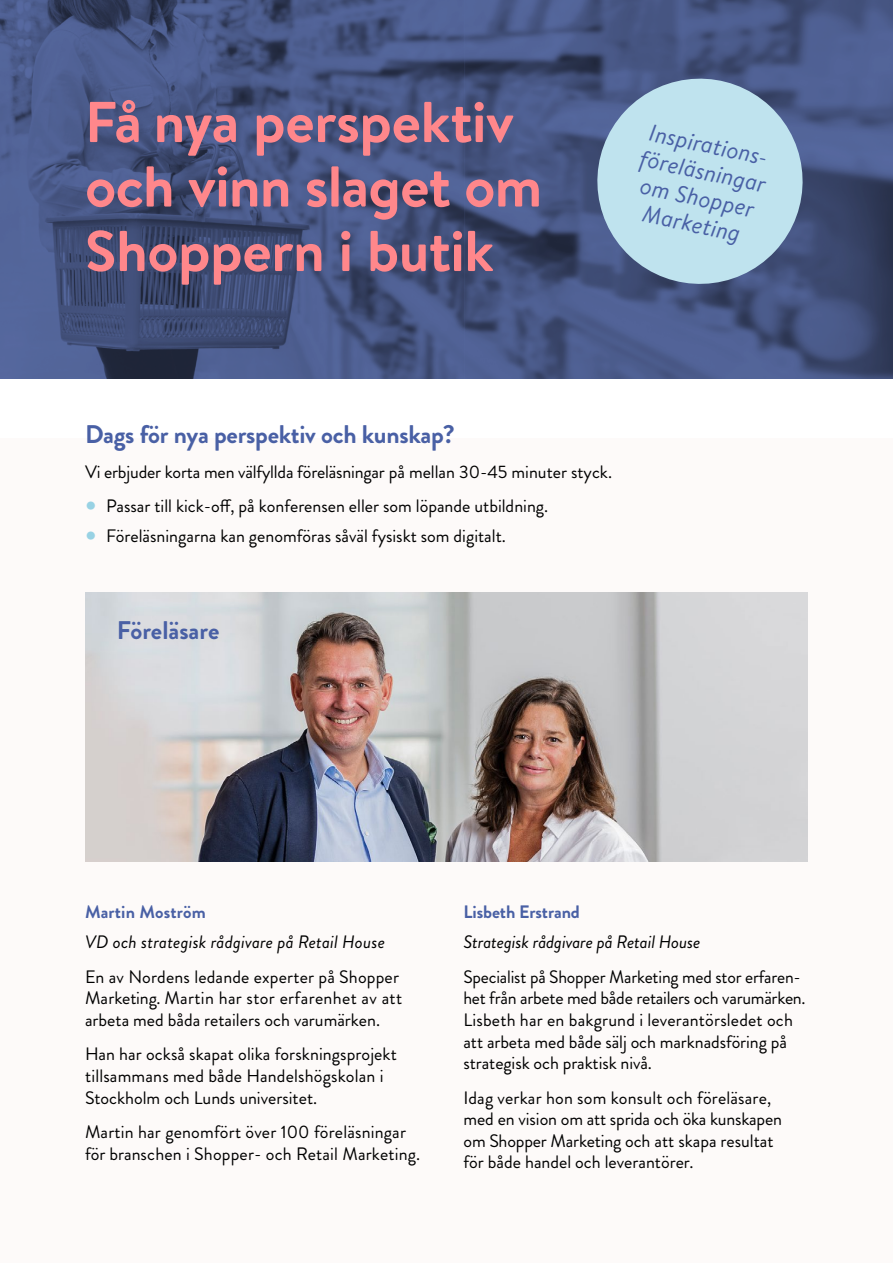
<style>
.page{position:relative;width:893px;height:1263px;background:#fff}
.page>*{position:absolute;margin:0;border:0;box-sizing:border-box;transform-origin:0 0}
.t1{font:700 57.45px/64.5px "Brandon Text";letter-spacing:-.01em;color:#ff878b}
.t2{font:700 25.5px "Brandon Grotesque";letter-spacing:-.01em;color:#4960a5}
.t3{font:italic 23.7px/26.8px "Brandon Text";color:#4960a5;text-align:center}
.t4{font:18px/21.6px "Brandon Grotesque";color:#000}
.t5{font:italic 18px "Brandon Grotesque";letter-spacing:-.005em;color:#000}
.t6{font:700 18px "Brandon Grotesque";letter-spacing:-.005em;color:#4960a5}
.s1{font-weight:900;font-size:28.5px;color:#98d2e4}
</style>
<div class="page">
<div style="left:0;top:438px;width:893px;height:825px;background:#fdfaf9"></div>
<svg style="left:0;top:0;width:893px;height:378px;background:#455480"></svg>
<img style="left:85px;top:592px;width:723px;height:269px">
<svg style="left:586px;top:68px;width:228px;height:227px;background:#92afc6"></svg>
<h1 class="t1" style="left:85px;top:89px;width:459px">Få nya perspektiv och vinn slaget om<br>Shoppern i butik</h1>
<h3 class="t3" style="left:648px;top:118px;width:131px;rotate:12deg">Inspirations&shy;föreläsningar om Shopper<br>Marketing</h3>
<h2 class="t2" style="left:85px;top:416px;width:371px">Dags för nya perspektiv och kunskap?</h2>
<p class="t4" style="left:85px;top:462px;width:529px">Vi erbjuder korta men välfyllda föreläsningar på mellan 30-45 minuter styck.</p>
<p class="t4" style="left:85px;top:495px;width:465px"><span class="s1">•</span> Passar till kick-off, på konferensen eller som löpande utbildning.</p>
<p class="t4" style="left:85px;top:525px;width:422px"><span class="s1">•</span> Föreläsningarna kan genomföras såväl fysiskt som digitalt.</p>
<h2 class="t2" style="left:117px;top:612px;width:104px">Föreläsare</h2>
<p class="t6" style="left:85px;top:899px;width:122px">Martin Moström</p>
<p class="t5" style="left:85px;top:930px;width:301px">VD och strategisk rådgivare på Retail House</p>
<p class="t4" style="left:85px;top:966px;width:319px">En av Nordens ledande experter på Shopper<br>Marketing. Martin har stor erfarenhet av att arbeta med båda retailers och varumärken.</p>
<p class="t4" style="left:85px;top:1044px;width:313px">Han har också skapat olika forskningsprojekt tillsammans med både Handelshögskolan i<br>Stockholm och Lunds universitet.</p>
<p class="t4" style="left:85px;top:1121px;width:337px">Martin har genomfört över 100 föreläsningar för branschen i Shopper- och Retail Marketing.</p>
<p class="t6" style="left:463px;top:899px;width:118px">Lisbeth Erstrand</p>
<p class="t5" style="left:463px;top:930px;width:238px">Strategisk rådgivare på Retail House</p>
<p class="t4" style="left:463px;top:966px;width:344px">Specialist på Shopper Marketing med stor erfaren&shy;het från arbete med både retailers och varumärken.<br>Lisbeth har en bakgrund i leverantörsledet och att arbeta med både sälj och marknadsföring på strategisk och praktisk nivå.</p>
<p class="t4" style="left:463px;top:1087px;width:320px">Idag verkar hon som konsult och föreläsare, med en vision om att sprida och öka kunskapen om Shopper Marketing och att skapa resultat för både handel och leverantörer.</p>
</div>
